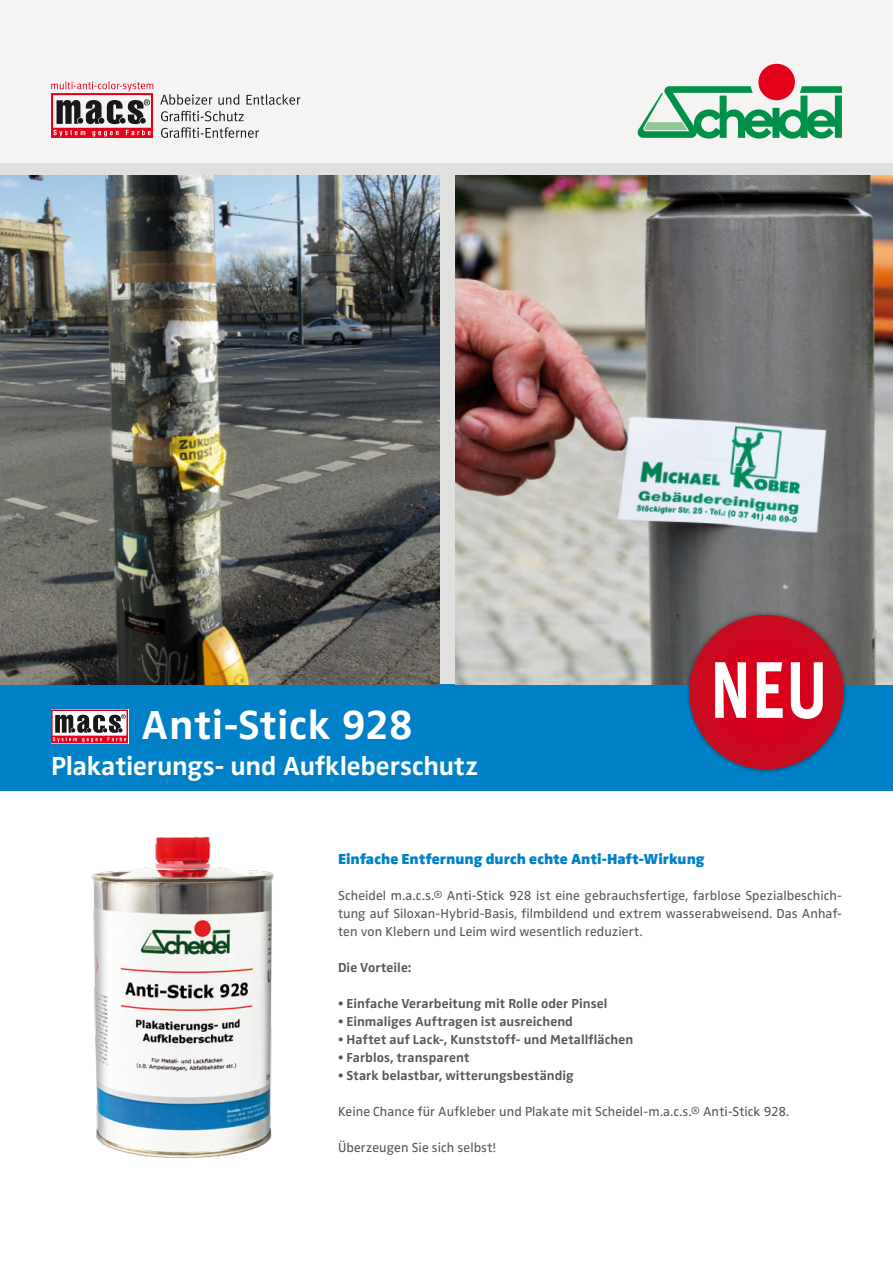
<style>
.page{position:relative;width:893px;height:1263px;background:#fff}
.page>*{position:absolute;margin:0;border:0;box-sizing:border-box;transform-origin:0 0}
.t1{font:700 42px "Zwo";letter-spacing:.01em;color:#fff}
.t2{font:700 27px "Zwo";letter-spacing:-.005em;color:#fff}
.t3{font:900 15px "Zwo";letter-spacing:.005em;color:#0081c7}
.t4{font:13.5px/18px "Zwo";letter-spacing:.01em;color:#58585a;text-align:justify}
.t5{font:700 13.5px "Zwo";letter-spacing:.01em;color:#58585a}
</style>
<div class="page">
<div style="left:0;top:162px;width:893px;height:528px;background:#e0e0df"></div>
<div style="left:0;top:0;width:893px;height:162px;background:#f5f4f3"></div>
<div style="left:758px;top:64px;width:37px;height:36px;background:#e2001a;border-radius:50%"></div>
<svg style="left:638px;top:86px;width:204px;height:53px"></svg>
<svg style="left:161px;top:127px;width:98px;height:11px"></svg>
<svg style="left:161px;top:111px;width:83px;height:10px"></svg>
<svg style="left:160px;top:94px;width:141px;height:11px"></svg>
<svg style="left:51px;top:81px;width:102px;height:57px"></svg>
<div style="left:0;top:684px;width:893px;height:107px;background:#0081c7"></div>
<svg style="left:51px;top:709px;width:77px;height:34px;background:#b3777f"></svg>
<img style="left:455px;top:176px;width:438px;height:508px">
<img style="left:0;top:176px;width:439px;height:508px">
<img style="left:683px;top:609px;width:167px;height:164px">
<svg style="left:689px;top:615px;width:155px;height:154px;background:#cc071e"></svg>
<svg style="left:715px;top:662px;width:31px;height:56px;background:#f3b9c0"></svg>
<svg style="left:757px;top:662px;width:26px;height:56px"></svg>
<svg style="left:791px;top:662px;width:32px;height:57px;background:#ed98a3"></svg>
<img style="left:91px;top:836px;width:183px;height:323px">
<h1 class="t1" style="left:141px;top:700px;width:273px">Anti-Stick 928</h1>
<h2 class="t2" style="left:51px;top:750px;width:429px">Plakatierungs- und Aufkleberschutz</h2>
<p class="t3" style="left:338px;top:850px;width:368px">Einfache Entfernung durch echte Anti-Haft-Wirkung</p>
<p class="t4" style="left:338px;top:886px;width:505px">Scheidel m.a.c.s.® Anti-Stick 928 ist eine gebrauchsfertige, farblose Spezialbeschich&shy;tung auf Siloxan-Hybrid-Basis, filmbildend und extrem wasserabweisend. Das Anhaf&shy;ten von Klebern und Leim wird wesentlich reduziert.</p>
<p class="t5" style="left:338px;top:960px;width:75px">Die Vorteile:</p>
<p class="t5" style="left:338px;top:996px;width:271px">• Einfache Verarbeitung mit Rolle oder Pinsel</p>
<p class="t5" style="left:338px;top:1014px;width:236px">• Einmaliges Auftragen ist ausreichend</p>
<p class="t5" style="left:338px;top:1032px;width:297px">• Haftet auf Lack-, Kunststoff- und Metallflächen</p>
<p class="t5" style="left:338px;top:1050px;width:133px">• Farblos, transparent</p>
<p class="t5" style="left:338px;top:1068px;width:237px">• Stark belastbar, witterungsbeständig</p>
<p class="t4" style="left:338px;top:1102px;width:453px">Keine Chance für Aufkleber und Plakate mit Scheidel-m.a.c.s.® Anti-Stick 928.</p>
<p class="t4" style="left:338px;top:1138px;width:159px">Überzeugen Sie sich selbst!</p>
</div>
